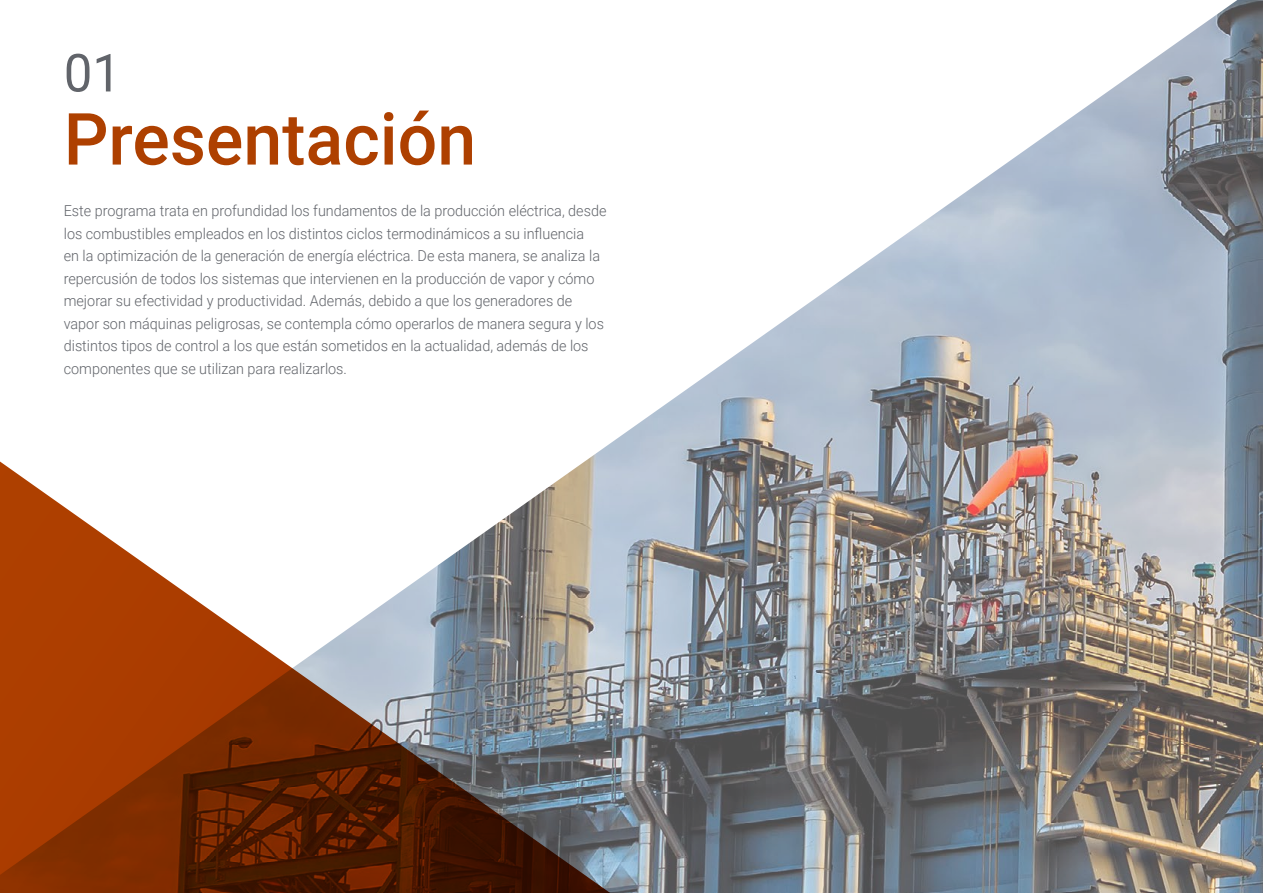
<style>
.page{position:relative;width:1263px;height:893px;background:#fff}
.page>*{position:absolute;margin:0;border:0;box-sizing:border-box;transform-origin:0 0}
.t1{font:500 72px "Roboto";color:#ae4000}
.t2{font:52.5px "Roboto";color:#61646a}
.t3{font:300 15px/22.5px "Roboto";color:#61646a;scale:.96 1}
</style>
<div class="page">
<img style="left:607px;top:0;width:656px;height:893px">
<svg style="left:0;top:446px;width:640px;height:447px"></svg>
<h2 class="t2" style="left:64px;top:36px;width:59px">01</h2>
<h1 class="t1" style="left:64px;top:89px;width:414px">Presentación</h1>
<p class="t3" style="left:64px;top:199px;width:567px">Este programa trata en profundidad los fundamentos de la producción eléctrica, desde los combustibles empleados en los distintos ciclos termodinámicos a su influencia<br>en la optimización de la generación de energía eléctrica. De esta manera, se analiza la repercusión de todos los sistemas que intervienen en la producción de vapor y cómo mejorar su efectividad y productividad. Además, debido a que los generadores de vapor son máquinas peligrosas, se contempla cómo operarlos de manera segura y los distintos tipos de control a los que están sometidos en la actualidad, además de los componentes que se utilizan para realizarlos.</p>
</div>
